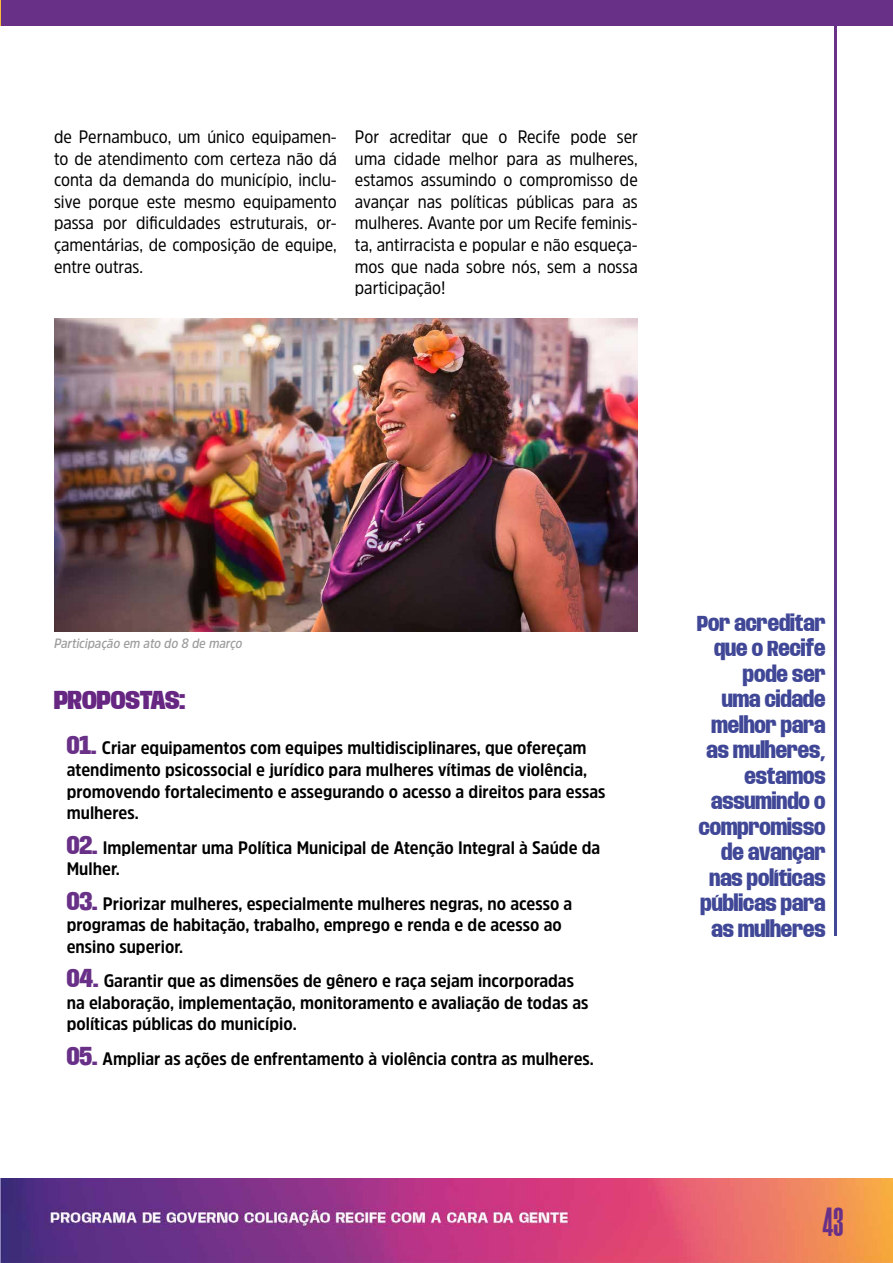
<style>
.page{position:relative;width:893px;height:1263px;background:#fff}
.page>*{position:absolute;margin:0;border:0;box-sizing:border-box;transform-origin:0 0}
.t1{font:800 40.5px "Morganite";color:#693088}
.t2{font:900 condensed 27px "Base Neue";color:#662682}
.t3{font:800 condensed 22.5px/25.5px "Base Neue";color:#404796;text-align:right}
.t4{font:700 18px/21.6px "Amsi Pro Narw";color:#000}
.t5{font:18px/21.6px "Amsi Pro Narw";color:#000;text-align:justify}
.t6{font:italic 600 13.5px "Amsi Pro Narw";color:#9d9d9c}
.s1{font-family:"Base Neue";font-weight:800;font-stretch:condensed;font-size:27px;color:#693088}
</style>
<div class="page">
<img style="left:0;top:1179px;width:893px;height:84px">
<svg style="left:834px;top:26px;width:3px;height:910px"></svg>
<div style="left:0;top:0;width:893px;height:26px;background:#693088"></div>
<svg style="left:0;top:0;width:1px;height:26px"></svg>
<img style="left:54px;top:319px;width:584px;height:312px">
<p class="t5" style="left:54px;top:125px;width:284px">de Pernambuco, um único equipamen&shy;to de atendimento com certeza não dá conta da demanda do município, inclu&shy;sive porque este mesmo equipamento passa por dificuldades estruturais, or&shy;çamentárias, de composição de equipe, entre outras.</p>
<p class="t5" style="left:355px;top:125px;width:284px">Por acreditar que o Recife pode ser uma cidade melhor para as mulheres, estamos assumindo o compromisso de avançar nas políticas públicas para as mulheres. Avante por um Recife feminis&shy;ta, antirracista e popular e não esqueça&shy;mos que nada sobre nós, sem a nossa participação!</p>
<p class="t6" style="left:54px;top:634px;width:190px">Participação em ato do 8 de março</p>
<h2 class="t2" style="left:54px;top:687px;width:133px">PROPOSTAS:</h2>
<p class="t4" style="left:67px;top:737px;width:540px"><span class="s1">01.</span> Criar equipamentos com equipes multidisciplinares, que ofereçam atendimento psicossocial e jurídico para mulheres vítimas de violência, promovendo fortalecimento e assegurando o acesso a direitos para essas mulheres.</p>
<p class="t4" style="left:67px;top:836px;width:535px"><span class="s1">02.</span> Implementar uma Política Municipal de Atenção Integral à Saúde da<br>Mulher.</p>
<p class="t4" style="left:67px;top:892px;width:507px"><span class="s1">03.</span> Priorizar mulheres, especialmente mulheres negras, no acesso a programas de habitação, trabalho, emprego e renda e de acesso ao ensino superior.</p>
<p class="t4" style="left:67px;top:969px;width:523px"><span class="s1">04.</span> Garantir que as dimensões de gênero e raça sejam incorporadas na elaboração, implementação, monitoramento e avaliação de todas as políticas públicas do município.</p>
<p class="t4" style="left:67px;top:1047px;width:529px"><span class="s1">05.</span> Ampliar as ações de enfrentamento à violência contra as mulheres.</p>
<p class="t3" style="left:697px;top:612px;width:130px">Por acreditar que o Recife pode ser<br>uma cidade melhor para as mulheres, estamos assumindo o compromisso de avançar nas políticas públicas para as mulheres</p>
<h1 class="t1" style="left:822px;top:1201px;width:22px">43</h1>
</div>
